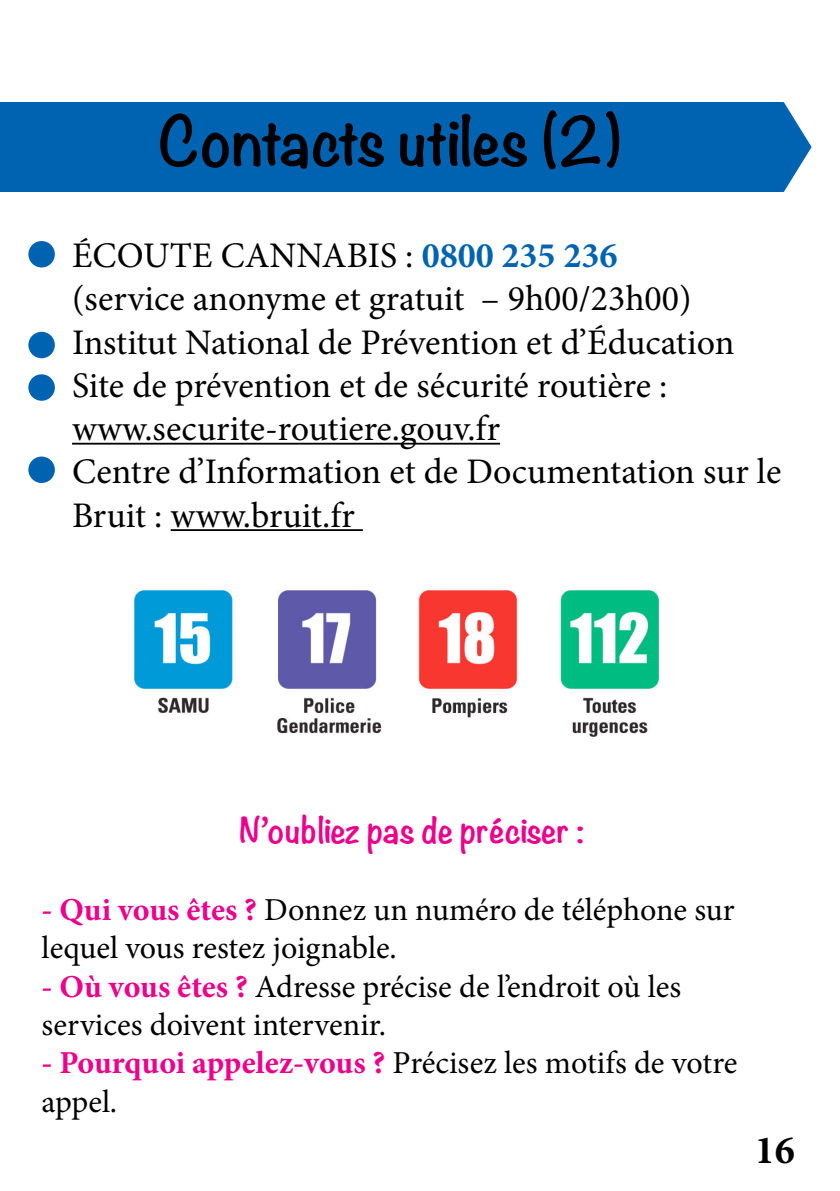
<style>
.page{position:relative;width:840px;height:1191px;background:#fff}
.page>*{position:absolute;margin:0;border:0;box-sizing:border-box;transform-origin:0 0}
.t1{font:700 60px "Noteworthy";letter-spacing:-.005em;color:#000}
.t2{font:700 40px "Minion Pro";color:#000}
.t3{font:36px/43.2px "Minion Pro";color:#000}
.t4{font:32px/38.4px "Minion Pro";color:#000}
.t5{font:700 32px "Noteworthy";color:#ec008c}
.s1{font-weight:700;color:#0063b1}
.s2{font-weight:700;color:#ec008c}
</style>
<div class="page">
<div style="left:28px;top:241px;width:27px;height:26px;background:#0063b1;border-radius:50%"></div>
<div style="left:28px;top:374px;width:27px;height:27px;background:#0063b1;border-radius:50%"></div>
<hr style="left:72px;top:443px;width:427px;height:1px;background:#000">
<hr style="left:170px;top:529px;width:193px;height:2px;background:#000">
<div style="left:0;top:102px;width:780px;height:90px;background:#0063b1"></div>
<svg style="left:780px;top:102px;width:31px;height:90px"></svg>
<img style="left:134px;top:590px;width:524px;height:146px">
<div style="left:28px;top:456px;width:27px;height:27px;background:#0063b1;border-radius:50%"></div>
<div style="left:28px;top:332px;width:27px;height:26px;background:#0063b1;border-radius:50%"></div>
<h1 class="t1" style="left:158px;top:88px;width:464px">Contacts utiles (2)</h1>
<p class="t3" style="left:72px;top:234px;width:710px">ÉCOUTE CANNABIS : <span class="s1">0800 235 236<br></span>(service anonyme et gratuit – 9h00/23h00)<br>Institut National de Prévention et d’Éducation Site de prévention et de sécurité routière : www.securite-routiere.gouv.fr<br>Centre d’Information et de Documentation sur le Bruit : www.bruit.fr</p>
<p class="t5" style="left:239px;top:801px;width:346px">N’oubliez pas de préciser :</p>
<p class="t4" style="left:42px;top:890px;width:694px"><span class="s2">- Qui vous êtes ?</span> Donnez un numéro de téléphone sur lequel vous restez joignable.</p>
<p class="t4" style="left:42px;top:967px;width:641px"><span class="s2">- Où vous êtes ?</span> Adresse précise de l’endroit où les services doivent intervenir.</p>
<p class="t4" style="left:42px;top:1044px;width:697px"><span class="s2">- Pourquoi appelez-vous ?</span> Précisez les motifs de votre appel.</p>
<p class="t2" style="left:754px;top:1122px;width:41px">16</p>
</div>
